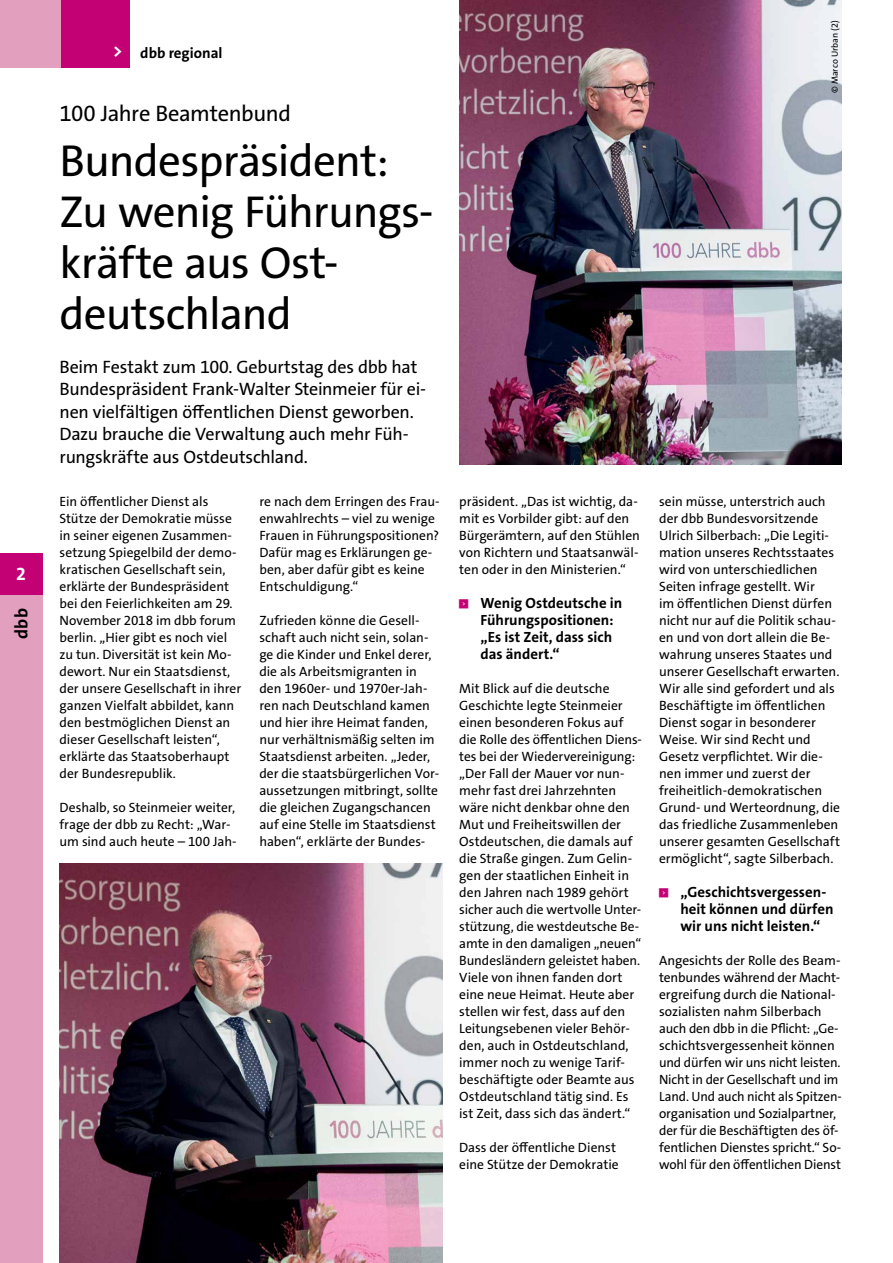
<style>
.page{position:relative;width:893px;height:1263px;background:#fff}
.page>*{position:absolute;margin:0;border:0;box-sizing:border-box;transform-origin:0 0}
.t1{font:45px/51px "The Sans Os F";letter-spacing:-.02em;color:#000}
.t2{font:22.5px "The Sans Os F";letter-spacing:-.02em;color:#000}
.t3{font:18px/22.5px "The Sans Os F";letter-spacing:-.015em;color:#000}
.t4{font:700 18px "The Sans Os F";color:#000}
.t5{font:700 18px "The Sans Os F";color:#fff}
.t6{font:700 15px "The Sans Os F";color:#000}
.t7{font:700 14.85px/17px "The Sans Os F";color:#000}
.t8{font:13.5px/17px "The Sans Os F";color:#000}
.t9{font:9px "The Sans Os F";letter-spacing:.015em;color:#000}
.t10{font:5.85px "Top Numbers";color:#c40075}
.s1{font-size:18px;color:#fff}
</style>
<div class="page">
<img style="left:459px;top:0;width:383px;height:464px">
<img style="left:60px;top:863px;width:382px;height:400px">
<div style="left:0;top:553px;width:43px;height:42px;background:#c40075"></div>
<div style="left:0;top:0;width:130px;height:68px;background:#e3a0be"></div>
<div style="left:62px;top:0;width:68px;height:68px;background:#c40075"></div>
<div style="left:0;top:595px;width:43px;height:668px;background:#e3a0be"></div>
<h3 class="t5" style="left:16px;top:562px;width:11px">2</h3>
<h3 class="t4" style="left:10px;top:639px;width:32px;rotate:-90deg">dbb</h3>
<p class="t6" style="left:113px;top:44px;width:111px"><span class="s1">&gt;</span> dbb regional</p>
<h2 class="t2" style="left:60px;top:99px;width:233px">100 Jahre Beamtenbund</h2>
<h1 class="t1" style="left:60px;top:136px;width:376px">Bundespräsident:<br>Zu wenig Führungs&shy;kräfte aus Ost&shy;deutschland</h1>
<h3 class="t3" style="left:60px;top:356px;width:368px">Beim Festakt zum 100. Geburtstag des dbb hat Bundespräsident Frank-Walter Steinmeier für ei&shy;nen vielfältigen öffentlichen Dienst geworben.<br>Dazu brauche die Verwaltung auch mehr Füh&shy;rungskräfte aus Ostdeutschland.</h3>
<p class="t8" style="left:60px;top:493px;width:183px">Ein öffentlicher Dienst als<br>Stütze der Demokratie müsse in seiner eigenen Zusammen&shy;setzung Spiegelbild der demo&shy;kratischen Gesellschaft sein, erklärte der Bundespräsident bei den Feierlichkeiten am 29.<br>November 2018 im dbb forum berlin. „Hier gibt es noch viel zu tun. Diversität ist kein Mo&shy;dewort. Nur ein Staatsdienst, der unsere Gesellschaft in ihrer ganzen Vielfalt abbildet, kann den bestmöglichen Dienst an dieser Gesellschaft leisten“, erklärte das Staatsoberhaupt der Bundesrepublik.</p>
<p class="t8" style="left:60px;top:799px;width:179px">Deshalb, so Steinmeier weiter, frage der dbb zu Recht: „War&shy;um sind auch heute – 100 Jah-</p>
<p class="t8" style="left:259px;top:493px;width:182px">re nach dem Erringen des Frau&shy;enwahlrechts – viel zu wenige<br>Frauen in Führungspositionen?<br>Dafür mag es Erklärungen ge&shy;ben, aber dafür gibt es keine<br>Entschuldigung.“</p>
<p class="t8" style="left:259px;top:612px;width:181px">Zufrieden könne die Gesell&shy;schaft auch nicht sein, solan&shy;ge die Kinder und Enkel derer, die als Arbeitsmigranten in den 1960er- und 1970er-Jah&shy;ren nach Deutschland kamen und hier ihre Heimat fanden, nur verhältnismäßig selten im<br>Staatsdienst arbeiten. „Jeder, der die staatsbürgerlichen Vor&shy;aussetzungen mitbringt, sollte die gleichen Zugangschancen auf eine Stelle im Staatsdienst haben“, erklärte der Bundes-</p>
<p class="t9" style="left:829px;top:93px;width:74px;rotate:-90deg">© Marco Urban (2)</p>
<p class="t8" style="left:459px;top:493px;width:182px">präsident. „Das ist wichtig, da&shy;mit es Vorbilder gibt: auf den<br>Bürgerämtern, auf den Stühlen von Richtern und Staatsanwäl&shy;ten oder in den Ministerien.“</p>
<p class="t10" style="left:459px;top:599px;width:11px">&lt;</p>
<p class="t7" style="left:480px;top:595px;width:143px">Wenig Ostdeutsche in<br>Führungspositionen: „Es ist Zeit, dass sich das ändert.“</p>
<p class="t8" style="left:459px;top:680px;width:184px">Mit Blick auf die deutsche<br>Geschichte legte Steinmeier einen besonderen Fokus auf die Rolle des öffentlichen Diens&shy;tes bei der Wiedervereinigung: „Der Fall der Mauer vor nun&shy;mehr fast drei Jahrzehnten wäre nicht denkbar ohne den<br>Mut und Freiheitswillen der<br>Ostdeutschen, die damals auf die Straße gingen. Zum Gelin&shy;gen der staatlichen Einheit in den Jahren nach 1989 gehört sicher auch die wertvolle Unter&shy;stützung, die westdeutsche Be&shy;amte in den damaligen „neuen“<br>Bundesländern geleistet haben.<br>Viele von ihnen fanden dort eine neue Heimat. Heute aber stellen wir fest, dass auf den<br>Leitungsebenen vieler Behör&shy;den, auch in Ostdeutschland, immer noch zu wenige Tarif&shy;beschäftigte oder Beamte aus<br>Ostdeutschland tätig sind. Es ist Zeit, dass sich das ändert.“</p>
<p class="t8" style="left:459px;top:1139px;width:161px">Dass der öffentliche Dienst eine Stütze der Demokratie</p>
<p class="t8" style="left:659px;top:493px;width:182px">sein müsse, unterstrich auch der dbb Bundesvorsitzende<br>Ulrich Silberbach: „Die Legiti&shy;mation unseres Rechtsstaates wird von unterschiedlichen<br>Seiten infrage gestellt. Wir<br>im öffentlichen Dienst dürfen nicht nur auf die Politik schau&shy;en und von dort allein die Be&shy;wahrung unseres Staates und unserer Gesellschaft erwarten.<br>Wir alle sind gefordert und als<br>Beschäftigte im öffentlichen<br>Dienst sogar in besonderer<br>Weise. Wir sind Recht und<br>Gesetz verpflichtet. Wir die&shy;nen immer und zuerst der freiheitlich-demokratischen<br>Grund- und Werteordnung, die das friedliche Zusammenleben unserer gesamten Gesellschaft ermöglicht“, sagte Silberbach.</p>
<p class="t10" style="left:659px;top:888px;width:11px">&lt;</p>
<p class="t7" style="left:680px;top:884px;width:155px">„Geschichtsvergessen&shy;heit können und dürfen wir uns nicht leisten.“</p>
<p class="t8" style="left:659px;top:952px;width:184px">Angesichts der Rolle des Beam&shy;tenbundes während der Macht&shy;ergreifung durch die National&shy;sozialisten nahm Silberbach auch den dbb in die Pflicht: „Ge&shy;schichtsvergessenheit können und dürfen wir uns nicht leisten.<br>Nicht in der Gesellschaft und im<br>Land. Und auch nicht als Spitzen&shy;organisation und Sozialpartner, der für die Beschäftigten des öf&shy;fentlichen Dienstes spricht.“ So&shy;wohl für den öffentlichen Dienst</p>
</div>
